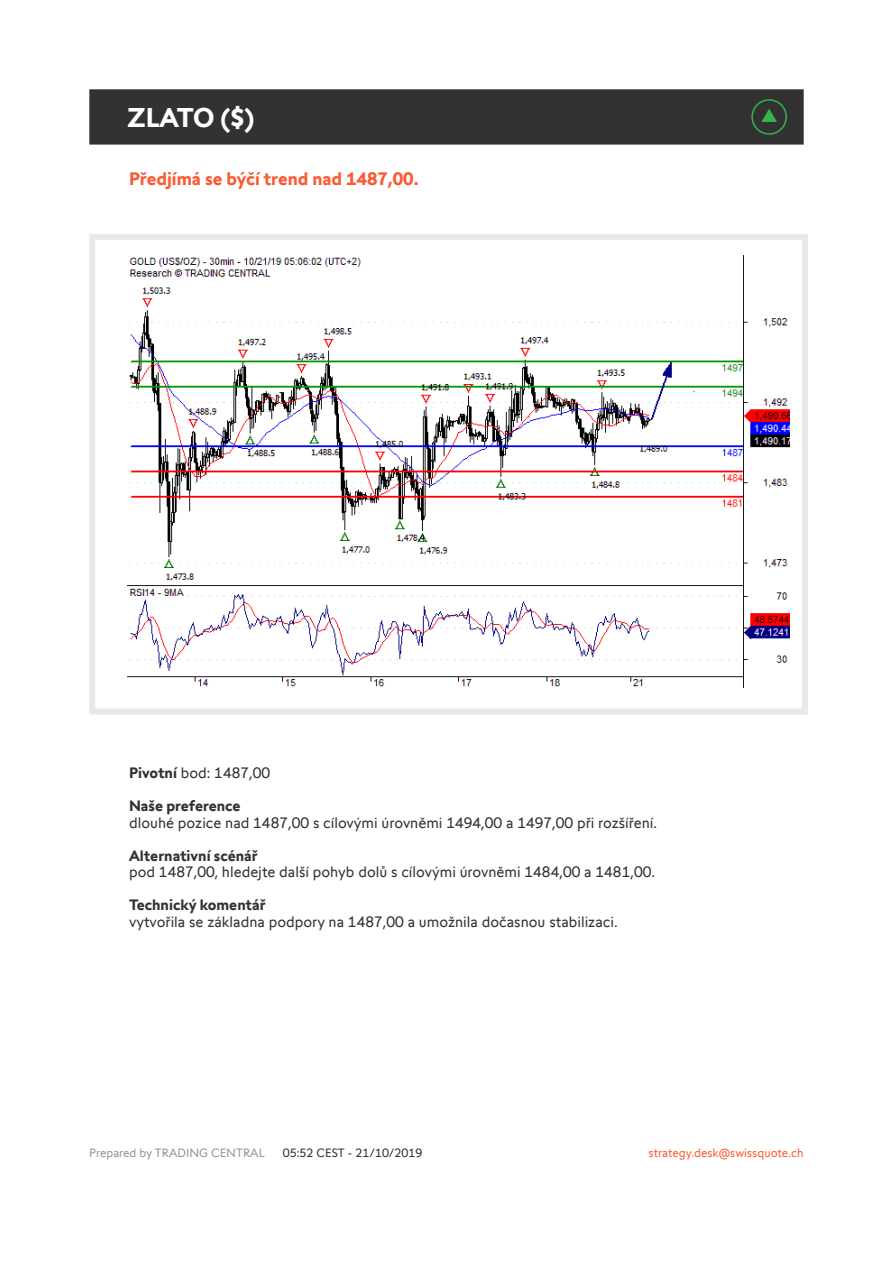
<style>
.page{position:relative;width:893px;height:1263px;background:#fff}
.page>*{position:absolute;margin:0;border:0;box-sizing:border-box;transform-origin:0 0}
.t1{font:700 27px "Swissquote CT";letter-spacing:-.015em;color:#fff}
.t2{font:700 18px "Swissquote CT";color:#fa5b35}
.t3{font:15px "Swissquote CT";color:#323232}
.t4{font:700 15px "Swissquote CT";color:#323232}
.t5{font:12px "Swissquote CT";color:#fa5b35}
.t6{font:12px "Swissquote CT";color:#939598}
.t7{font:12px "Swissquote CT";color:#323232}
.s1{font-weight:700}
</style>
<div class="page">
<div style="left:89px;top:234px;width:719px;height:480px;border:6px solid #e9e8e7"></div>
<div style="left:89px;top:89px;width:715px;height:56px;background:#323232;border:2px solid #323232"></div>
<img style="left:128px;top:255px;width:661px;height:432px">
<svg style="left:751px;top:99px;width:36px;height:36px"></svg>
<h1 class="t1" style="left:128px;top:101px;width:128px">ZLATO ($)</h1>
<p class="t2" style="left:129px;top:168px;width:291px">Předjímá se býčí trend nad 1487,00.</p>
<p class="t3" style="left:129px;top:764px;width:143px"><span class="s1">Pivotní</span> bod: 1487,00</p>
<p class="t4" style="left:129px;top:797px;width:113px">Naše preference</p>
<p class="t3" style="left:129px;top:814px;width:530px">dlouhé pozice nad 1487,00 s cílovými úrovněmi 1494,00 a 1497,00 při rozšíření.</p>
<p class="t4" style="left:129px;top:846px;width:130px">Alternativní scénář</p>
<p class="t3" style="left:129px;top:863px;width:528px">pod 1487,00, hledejte další pohyb dolů s cílovými úrovněmi 1484,00 a 1481,00.</p>
<p class="t4" style="left:129px;top:896px;width:138px">Technický komentář</p>
<p class="t3" style="left:129px;top:913px;width:490px">vytvořila se základna podpory na 1487,00 a umožnila dočasnou stabilizaci.</p>
<p class="t6" style="left:89px;top:1145px;width:177px">Prepared by TRADING CENTRAL</p>
<p class="t7" style="left:283px;top:1145px;width:141px">05:52 CEST - 21/10/2019</p>
<p class="t5" style="left:649px;top:1145px;width:157px">strategy.desk@swissquote.ch</p>
</div>
